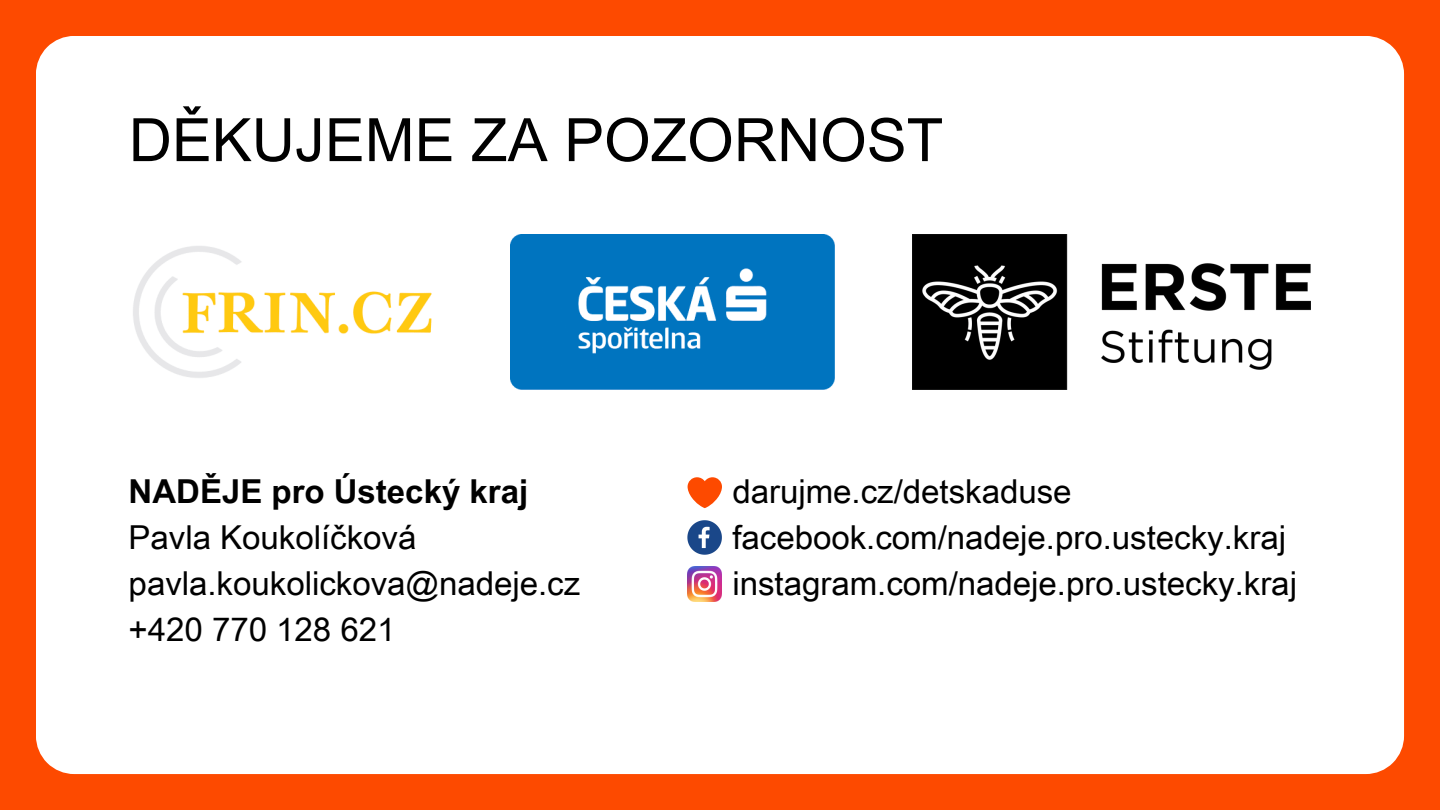
<style>
.page{position:relative;width:1440px;height:810px;background:#fd4a00}
.page>*{position:absolute;margin:0;border:0;box-sizing:border-box;transform-origin:0 0}
.t1{font:59.8px "Arial Unicode MS";color:#000}
.t2{font:33px "Arial Unicode MS";color:#000}
.t3{font:700 33px "Arial Unicode MS";color:#000}
</style>
<div class="page">
<div style="left:36px;top:36px;width:1368px;height:738px;background:#fff"></div>
<svg style="left:687px;top:520px;width:35px;height:35px"></svg>
<img style="left:687px;top:567px;width:35px;height:34px">
<svg style="left:688px;top:477px;width:34px;height:31px"></svg>
<img style="left:63px;top:219px;width:439px;height:186px">
<img style="left:510px;top:235px;width:324px;height:154px">
<img style="left:913px;top:235px;width:397px;height:154px">
<p class="t1" style="left:129px;top:97px;width:816px">DĚKUJEME ZA POZORNOST</p>
<p class="t3" style="left:129px;top:468px;width:401px">NADĚJE pro Ústecký kraj</p>
<p class="t2" style="left:129px;top:514px;width:289px">Pavla Koukolíčková</p>
<p class="t2" style="left:129px;top:560px;width:453px">pavla.koukolickova@nadeje.cz</p>
<p class="t2" style="left:129px;top:605px;width:268px">+420 770 128 621</p>
<p class="t2" style="left:732px;top:468px;width:341px">darujme.cz/detskaduse</p>
<p class="t2" style="left:732px;top:514px;width:555px">facebook.com/nadeje.pro.ustecky.kraj</p>
<p class="t2" style="left:732px;top:560px;width:566px">instagram.com/nadeje.pro.ustecky.kraj</p>
</div>
